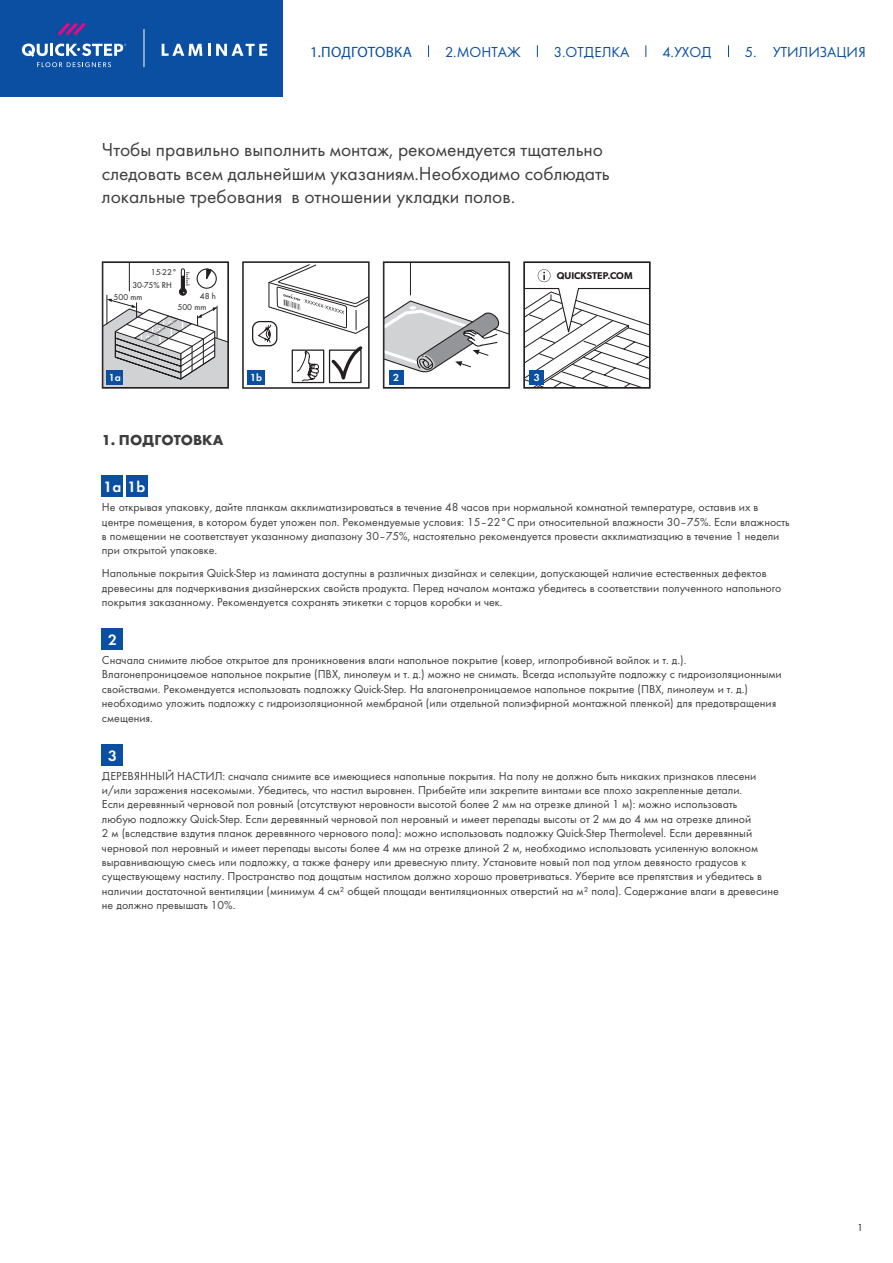
<style>
.page{position:relative;width:893px;height:1263px;background:#fff}
.page>*{position:absolute;margin:0;border:0;box-sizing:border-box;transform-origin:0 0}
.t1{font:19.5px/23.4px "Futura PT";color:#3e3e3f}
.t2{font:600 15.6px "Futura PT";color:#fff}
.t3{font:15px "Futura Boo";color:#0a4fa2}
.t4{font:15px "Myriad Pro";letter-spacing:.02em;color:#0a4fa2}
.t5{font:700 15px "Futura";color:#3e3e3f}
.t6{font:12px/14.4px "Futura Boo";color:#3e3e3f}
.t7{font:600 10.65px "Futura PT";color:#fff}
.t8{font:10.5px "Futura PT";color:#231f20}
.t9{font:600 9.9px "Gibson";color:#231f20}
.t10{font:8.85px/13px "Futura Boo";color:#231f20}
</style>
<div class="page">
<div style="left:0;top:0;width:283px;height:97px;background:#0a4fa2"></div>
<svg style="left:162px;top:44px;width:40px;height:12px"></svg>
<svg style="left:208px;top:44px;width:2px;height:12px"></svg>
<svg style="left:216px;top:44px;width:51px;height:12px"></svg>
<hr style="left:144px;top:29px;width:1px;height:38px;background:#fff">
<svg style="left:58px;top:23px;width:28px;height:13px"></svg>
<svg style="left:22px;top:43px;width:104px;height:24px"></svg>
<hr style="left:410px;top:262px;width:1px;height:33px;background:#231f20">
<svg style="left:385px;top:300px;width:123px;height:73px"></svg>
<div style="left:383px;top:262px;width:127px;height:126px;border:1px solid #231f20"></div>
<svg style="left:526px;top:269px;width:122px;height:117px"></svg>
<div style="left:524px;top:262px;width:126px;height:126px;border:1px solid #231f20"></div>
<div style="left:252px;top:321px;width:25px;height:25px;border:1px solid #231f20;border-radius:7px"></div>
<svg style="left:258px;top:264px;width:109px;height:121px"></svg>
<div style="left:243px;top:262px;width:126px;height:126px;border:1px solid #231f20"></div>
<svg style="left:104px;top:264px;width:123px;height:122px"></svg>
<hr style="left:217px;top:306px;width:1px;height:32px;background:#231f20">
<div style="left:102px;top:262px;width:127px;height:126px;border:1px solid #231f20"></div>
<div style="left:106px;top:370px;width:17px;height:14px;background:#0a4fa2"></div>
<div style="left:248px;top:370px;width:17px;height:14px;background:#0a4fa2"></div>
<div style="left:389px;top:370px;width:14px;height:14px;background:#0a4fa2"></div>
<div style="left:529px;top:370px;width:15px;height:14px;background:#0a4fa2"></div>
<svg style="left:428px;top:45px;width:1px;height:12px"></svg>
<svg style="left:537px;top:45px;width:1px;height:12px"></svg>
<svg style="left:646px;top:45px;width:1px;height:12px"></svg>
<svg style="left:728px;top:45px;width:1px;height:12px"></svg>
<div style="left:102px;top:476px;width:21px;height:21px;background:#0a4fa2"></div>
<div style="left:126px;top:476px;width:21px;height:21px;background:#0a4fa2"></div>
<div style="left:102px;top:628px;width:21px;height:22px;background:#0a4fa2"></div>
<div style="left:102px;top:744px;width:21px;height:21px;background:#0a4fa2"></div>
<p class="t4" style="left:310px;top:43px;width:103px">1.ПОДГОТОВКА</p>
<p class="t3" style="left:445px;top:43px;width:77px">2.МОНТАЖ</p>
<p class="t3" style="left:554px;top:43px;width:77px">3.ОТДЕЛКА</p>
<p class="t3" style="left:662px;top:43px;width:51px">4.УХОД</p>
<p class="t3" style="left:745px;top:43px;width:122px">5. УТИЛИЗАЦИЯ</p>
<h1 class="t1" style="left:102px;top:138px;width:509px">Чтобы правильно выполнить монтаж, рекомендуется тщательно следовать всем дальнейшим указаниям.Необходимо соблюдать локальные требования в отношении укладки полов.</h1>
<p class="t10" style="left:132px;top:265px;width:46px;text-indent:18px">15-22°<br>30-75% RH</p>
<p class="t10" style="left:114px;top:290px;width:30px">500 mm</p>
<p class="t10" style="left:200px;top:289px;width:18px">48 h</p>
<p class="t10" style="left:178px;top:300px;width:30px">500 mm</p>
<p class="t9" style="left:557px;top:270px;width:77px">QUICKSTEP.COM</p>
<p class="t7" style="left:109px;top:371px;width:14px">1a</p>
<p class="t7" style="left:250px;top:371px;width:14px">1b</p>
<p class="t7" style="left:393px;top:371px;width:8px">2</p>
<p class="t7" style="left:534px;top:371px;width:8px">3</p>
<p class="t5" style="left:102px;top:430px;width:123px">1. ПОДГОТОВКА</p>
<h2 class="t2" style="left:104px;top:477px;width:43px">1a 1b</h2>
<p class="t6" style="left:102px;top:500px;width:689px">Не открывая упаковку, дайте планкам акклиматизироваться в течение 48 часов при нормальной комнатной температуре, оставив их в центре помещения, в котором будет уложен пол. Рекомендуемые условия: 15–22°C при относительной влажности 30–75%. Если влажность в помещении не соответствует указанному диапазону 30–75%, настоятельно рекомендуется провести акклиматизацию в течение 1 недели при открытой упаковке.</p>
<p class="t6" style="left:102px;top:566px;width:681px">Напольные покрытия Quick-Step из ламината доступны в различных дизайнах и селекции, допускающей наличие естественных дефектов древесины для подчеркивания дизайнерских свойств продукта. Перед началом монтажа убедитесь в соответствии полученного напольного покрытия заказанному. Рекомендуется сохранять этикетки с торцов коробки и чек.</p>
<h2 class="t2" style="left:108px;top:630px;width:10px">2</h2>
<p class="t6" style="left:102px;top:653px;width:681px">Сначала снимите любое открытое для проникновения влаги напольное покрытие (ковер, иглопробивной войлок и т. д.).<br>Влагонепроницаемое напольное покрытие (ПВХ, линолеум и т. д.) можно не снимать. Всегда используйте подложку с гидроизоляционными свойствами. Рекомендуется использовать подложку Quick-Step. На влагонепроницаемое напольное покрытие (ПВХ, линолеум и т. д.) необходимо уложить подложку с гидроизоляционной мембраной (или отдельной полиэфирной монтажной пленкой) для предотвращения смещения.</p>
<h2 class="t2" style="left:108px;top:745px;width:10px">3</h2>
<p class="t6" style="left:102px;top:768px;width:678px">ДЕРЕВЯННЫЙ НАСТИЛ: сначала снимите все имеющиеся напольные покрытия. На полу не должно быть никаких признаков плесени и/или заражения насекомыми. Убедитесь, что настил выровнен. Прибейте или закрепите винтами все плохо закрепленные детали.<br>Если деревянный черновой пол ровный (отсутствуют неровности высотой более 2 мм на отрезке длиной 1 м): можно использовать<br>любую подложку Quick-Step. Если деревянный черновой пол неровный и имеет перепады высоты от 2 мм до 4 мм на отрезке длиной<br>2 м (вследствие вздутия планок деревянного чернового пола): можно использовать подложку Quick-Step Thermolevel. Если деревянный черновой пол неровный и имеет перепады высоты более 4 мм на отрезке длиной 2 м, необходимо использовать усиленную волокном выравнивающую смесь или подложку, а также фанеру или древесную плиту. Установите новый пол под углом девяносто градусов к существующему настилу. Пространство под дощатым настилом должно хорошо проветриваться. Уберите все препятствия и убедитесь в наличии достаточной вентиляции (минимум 4 см² общей площади вентиляционных отверстий на м² пола). Содержание влаги в древесине не должно превышать 10%.</p>
<p class="t8" style="left:857px;top:1221px;width:7px">1</p>
</div>
